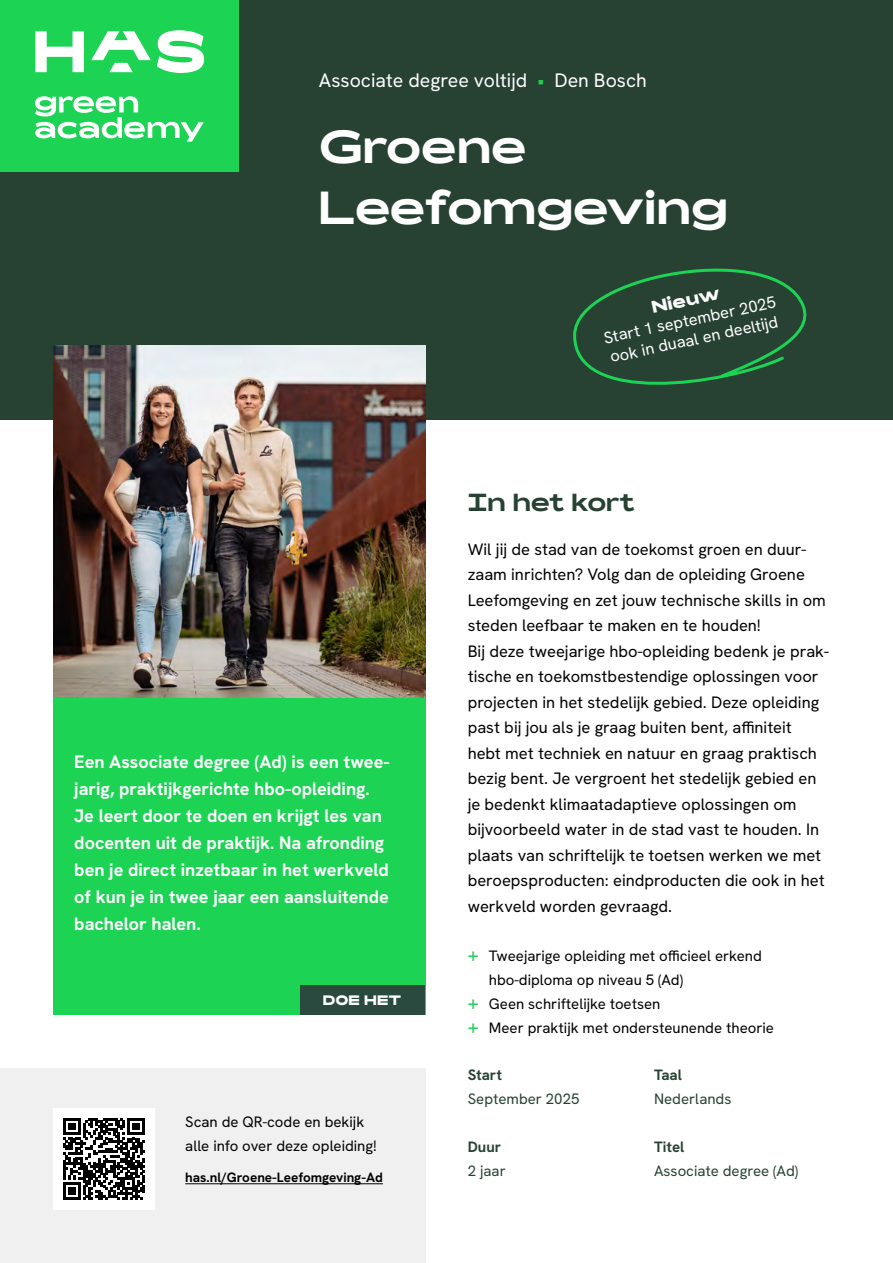
<style>
.page{position:relative;width:893px;height:1263px;background:#fff}
.page>*{position:absolute;margin:0;border:0;box-sizing:border-box;transform-origin:0 0}
.t1{font:500 45px/60.4px "Rois";color:#fff}
.t2{font:500 24px "Rois";color:#274232}
.t3{font:19.5px "HK Grotesk";color:#fff}
.t4{font:700 18px/27px "HK Grotesk";color:#fff}
.t5{font:16.5px/25.5px "HK Grotesk";color:#000}
.t6{font:16.5px/19.8px "HK Grotesk";color:#fff}
.t7{font:700 16.5px "Rois";color:#fff}
.t8{font:15px/24px "HK Grotesk";color:#000}
.t9{font:15px "HK Grotesk";color:#274232}
.t10{font:700 15px "HK Grotesk";color:#274232}
.t11{font:700 13.5px "HK Grotesk";color:#000}
.t12{font:700 13.35px "Rois";color:#fff}
.s1{color:#1cd354}
.s2{font-weight:500;font-size:19.5px;color:#1cd354}
</style>
<div class="page">
<div style="left:0;top:0;width:893px;height:420px;background:#274232"></div>
<div style="left:0;top:0;width:239px;height:172px;background:#1cd354"></div>
<div style="left:53px;top:697px;width:372px;height:318px;background:#1cd354"></div>
<div style="left:300px;top:985px;width:125px;height:30px;background:#2a4a40"></div>
<svg style="left:35px;top:96px;width:169px;height:45px"></svg>
<svg style="left:157px;top:30px;width:47px;height:43px"></svg>
<svg style="left:91px;top:31px;width:60px;height:41px"></svg>
<svg style="left:35px;top:31px;width:49px;height:41px"></svg>
<div style="left:0;top:1068px;width:425px;height:195px;background:#f0f0f0"></div>
<div style="left:53px;top:1108px;width:102px;height:102px;background:#fff"></div>
<svg style="left:63px;top:1118px;width:82px;height:82px"></svg>
<img style="left:53px;top:346px;width:372px;height:351px">
<hr style="left:185px;top:1183px;width:198px;height:1px;background:#000">
<svg style="left:573px;top:268px;width:234px;height:117px"></svg>
<p class="t3" style="left:319px;top:67px;width:329px">Associate degree voltijd <span class="s1">•</span> Den Bosch</p>
<h1 class="t1" style="left:319px;top:118px;width:411px">Groene<br>Leefomgeving</h1>
<p class="t7" style="left:650px;top:298px;width:71px;rotate:-12deg">Nieuw</p>
<p class="t6" style="left:602px;top:328px;width:177px;rotate:-12deg">Start 1 september 2025 ook in duaal en deeltijd</p>
<p class="t4" style="left:74px;top:748px;width:317px">Een Associate degree (Ad) is een twee&shy;jarig, praktijkgerichte hbo-opleiding.<br>Je leert door te doen en krijgt les van docenten uit de praktijk. Na afronding ben je direct inzetbaar in het werkveld of kun je in twee jaar een aansluitende bachelor halen.</p>
<p class="t12" style="left:323px;top:992px;width:80px">DOE HET</p>
<p class="t8" style="left:185px;top:1110px;width:193px">Scan de QR-code en bekijk alle info over deze opleiding!</p>
<p class="t11" style="left:185px;top:1168px;width:199px">has.nl/Groene-Leefomgeving-Ad</p>
<h2 class="t2" style="left:468px;top:488px;width:169px">In het kort</h2>
<p class="t5" style="left:468px;top:536px;width:363px">Wil jij de stad van de toekomst groen en duur&shy;zaam inrichten? Volg dan de opleiding Groene Leefomgeving en zet jouw technische skills in om steden leefbaar te maken en te houden!<br>Bij deze tweejarige hbo-opleiding bedenk je prak&shy;tische en toekomstbestendige oplossingen voor projecten in het stedelijk gebied. Deze opleiding past bij jou als je graag buiten bent, affiniteit hebt met techniek en natuur en graag praktisch bezig bent. Je vergroent het stedelijk gebied en je bedenkt klimaatadaptieve oplossingen om bijvoorbeeld water in de stad vast te houden. In plaats van schriftelijk te toetsen werken we met beroepsproducten: eindproducten die ook in het werkveld worden gevraagd.</p>
<p class="t8" style="left:468px;top:944px;width:296px"><span class="s2">+</span> Tweejarige opleiding met officieel erkend</p>
<p class="t8" style="left:489px;top:968px;width:196px">hbo-diploma op niveau 5 (Ad)</p>
<p class="t8" style="left:468px;top:992px;width:194px"><span class="s2">+</span> Geen schriftelijke toetsen</p>
<p class="t8" style="left:468px;top:1016px;width:308px"><span class="s2">+</span> Meer praktijk met ondersteunende theorie</p>
<p class="t10" style="left:468px;top:1065px;width:36px">Start</p>
<p class="t9" style="left:468px;top:1089px;width:113px">September 2025</p>
<p class="t10" style="left:468px;top:1137px;width:35px">Duur</p>
<p class="t9" style="left:468px;top:1161px;width:39px">2 jaar</p>
<p class="t10" style="left:654px;top:1065px;width:30px">Taal</p>
<p class="t9" style="left:654px;top:1089px;width:79px">Nederlands</p>
<p class="t10" style="left:654px;top:1137px;width:32px">Titel</p>
<p class="t9" style="left:654px;top:1161px;width:146px">Associate degree (Ad)</p>
</div>
